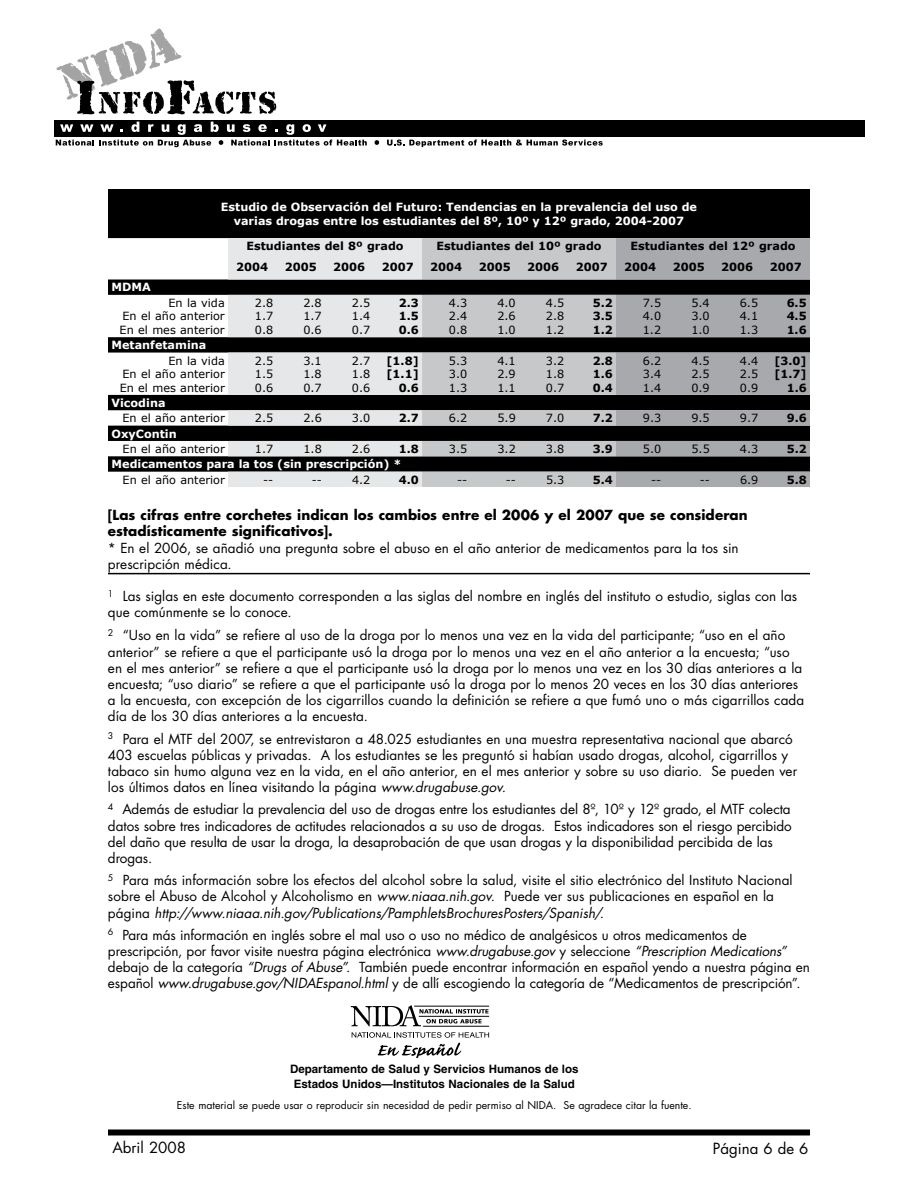
<style>
.page{position:relative;width:918px;height:1188px;background:#fff}
.page>*{position:absolute;margin:0;border:0;box-sizing:border-box;transform-origin:0 0}
.t1{font:15px "Futura";color:#000}
.t2{font:13.5px/16.2px "Futura";color:#000}
.t3{font:700 13.5px/16.2px "Futura";letter-spacing:.005em;color:#000}
.t4{font:700 11.55px/15.1px "Helvetica";color:#000;text-align:center}
.t5{font:11.25px/13.5px "Verdana";color:#000;text-align:justify}
.t6{font:700 11.25px/13.5px "Verdana";color:#000;text-align:justify}
.t7{font:700 11.25px/13.5px "Verdana";color:#fff;text-align:center}
.t8{font:10.5px "Futura";color:#000}
.s1{font-style:italic}
</style>
<div class="page">
<div style="left:108px;top:1130px;width:702px;height:6px;background:#000"></div>
<div style="left:54px;top:120px;width:810px;height:17px;background:#000"></div>
<svg style="left:56px;top:122px;width:311px;height:25px"></svg>
<svg style="left:375px;top:140px;width:4px;height:5px"></svg>
<svg style="left:387px;top:140px;width:216px;height:7px"></svg>
<svg style="left:57px;top:28px;width:219px;height:86px"></svg>
<svg style="left:351px;top:1005px;width:138px;height:53px"></svg>
<svg style="left:108px;top:189px;width:702px;height:283px;fill:#000"></svg>
<div style="left:228px;top:238px;width:194px;height:42px;background:#e6e7e8"></div>
<svg style="left:422px;top:238px;width:194px;height:249px;background:#8a8c8d"></svg>
<svg style="left:616px;top:238px;width:194px;height:249px;background:#757678"></svg>
<svg style="left:228px;top:295px;width:194px;height:192px;background:#9e9e9f"></svg>
<hr style="left:108px;top:573px;width:702px;height:1px;background:#000">
<p class="t7" style="left:221px;top:200px;width:478px">Estudio de Observación del Futuro: Tendencias en la prevalencia del uso de varias drogas entre los estudiantes del 8º, 10º y 12º grado, 2004-2007</p>
<p class="t6" style="left:246px;top:239px;width:159px">Estudiantes del 8º grado</p>
<p class="t6" style="left:436px;top:239px;width:167px">Estudiantes del 10º grado</p>
<p class="t6" style="left:630px;top:239px;width:167px">Estudiantes del 12º grado</p>
<p class="t6" style="left:236px;top:260px;width:33px">2004</p>
<p class="t6" style="left:285px;top:260px;width:33px">2005</p>
<p class="t6" style="left:333px;top:260px;width:33px">2006</p>
<p class="t6" style="left:382px;top:260px;width:33px">2007</p>
<p class="t6" style="left:430px;top:260px;width:33px">2004</p>
<p class="t6" style="left:479px;top:260px;width:33px">2005</p>
<p class="t6" style="left:527px;top:260px;width:33px">2006</p>
<p class="t6" style="left:576px;top:260px;width:33px">2007</p>
<p class="t6" style="left:624px;top:260px;width:33px">2004</p>
<p class="t6" style="left:673px;top:260px;width:33px">2005</p>
<p class="t6" style="left:721px;top:260px;width:33px">2006</p>
<p class="t6" style="left:770px;top:260px;width:33px">2007</p>
<p class="t7" style="left:111px;top:280px;width:41px">MDMA</p>
<p class="t5" style="left:120px;top:296px;width:107px;text-indent:49px">En la vida En el año anterior En el mes anterior</p>
<p class="t5" style="left:255px;top:296px;width:20px">2.8<br>1.7<br>0.8</p>
<p class="t5" style="left:303px;top:296px;width:20px">2.8<br>1.7<br>0.6</p>
<p class="t5" style="left:352px;top:296px;width:20px">2.5<br>1.4<br>0.7</p>
<p class="t6" style="left:399px;top:296px;width:22px">2.3<br>1.5<br>0.6</p>
<p class="t5" style="left:449px;top:296px;width:20px">4.3<br>2.4<br>0.8</p>
<p class="t5" style="left:497px;top:296px;width:20px">4.0<br>2.6<br>1.0</p>
<p class="t5" style="left:546px;top:296px;width:20px">4.5<br>2.8<br>1.2</p>
<p class="t6" style="left:593px;top:296px;width:22px">5.2<br>3.5<br>1.2</p>
<p class="t5" style="left:643px;top:296px;width:20px">7.5<br>4.0<br>1.2</p>
<p class="t5" style="left:691px;top:296px;width:20px">5.4<br>3.0<br>1.0</p>
<p class="t5" style="left:740px;top:296px;width:20px">6.5<br>4.1<br>1.3</p>
<p class="t6" style="left:787px;top:296px;width:22px">6.5<br>4.5<br>1.6</p>
<p class="t7" style="left:111px;top:338px;width:96px">Metanfetamina</p>
<p class="t5" style="left:120px;top:353px;width:107px;text-indent:49px">En la vida En el año anterior En el mes anterior</p>
<p class="t5" style="left:255px;top:353px;width:20px">2.5<br>1.5<br>0.6</p>
<p class="t5" style="left:303px;top:353px;width:20px">3.1<br>1.8<br>0.7</p>
<p class="t5" style="left:352px;top:353px;width:20px">2.7<br>1.8<br>0.6</p>
<p class="t6" style="left:387px;top:353px;width:34px;text-align:right">[1.8] [1.1]<br>0.6</p>
<p class="t5" style="left:449px;top:353px;width:20px">5.3<br>3.0<br>1.3</p>
<p class="t5" style="left:497px;top:353px;width:20px">4.1<br>2.9<br>1.1</p>
<p class="t5" style="left:546px;top:353px;width:20px">3.2<br>1.8<br>0.7</p>
<p class="t6" style="left:593px;top:353px;width:22px">2.8<br>1.6<br>0.4</p>
<p class="t5" style="left:643px;top:353px;width:20px">6.2<br>3.4<br>1.4</p>
<p class="t5" style="left:691px;top:353px;width:20px">4.5<br>2.5<br>0.9</p>
<p class="t5" style="left:740px;top:353px;width:20px">4.4<br>2.5<br>0.9</p>
<p class="t6" style="left:774px;top:353px;width:34px;text-align:right">[3.0] [1.7]<br>1.6</p>
<p class="t7" style="left:112px;top:396px;width:56px">Vicodina</p>
<p class="t5" style="left:123px;top:411px;width:104px">En el año anterior</p>
<p class="t5" style="left:255px;top:411px;width:20px">2.5</p>
<p class="t5" style="left:303px;top:411px;width:20px">2.6</p>
<p class="t5" style="left:352px;top:411px;width:20px">3.0</p>
<p class="t6" style="left:399px;top:411px;width:22px">2.7</p>
<p class="t5" style="left:449px;top:411px;width:20px">6.2</p>
<p class="t5" style="left:497px;top:411px;width:20px">5.9</p>
<p class="t5" style="left:546px;top:411px;width:20px">7.0</p>
<p class="t6" style="left:593px;top:411px;width:22px">7.2</p>
<p class="t5" style="left:643px;top:411px;width:20px">9.3</p>
<p class="t5" style="left:691px;top:411px;width:20px">9.5</p>
<p class="t5" style="left:740px;top:411px;width:20px">9.7</p>
<p class="t6" style="left:787px;top:411px;width:22px">9.6</p>
<p class="t7" style="left:112px;top:426px;width:67px">OxyContin</p>
<p class="t5" style="left:123px;top:442px;width:104px">En el año anterior</p>
<p class="t5" style="left:255px;top:442px;width:20px">1.7</p>
<p class="t5" style="left:303px;top:442px;width:20px">1.8</p>
<p class="t5" style="left:352px;top:442px;width:20px">2.6</p>
<p class="t6" style="left:399px;top:442px;width:22px">1.8</p>
<p class="t5" style="left:449px;top:442px;width:20px">3.5</p>
<p class="t5" style="left:497px;top:442px;width:20px">3.2</p>
<p class="t5" style="left:546px;top:442px;width:20px">3.8</p>
<p class="t6" style="left:593px;top:442px;width:22px">3.9</p>
<p class="t5" style="left:643px;top:442px;width:20px">5.0</p>
<p class="t5" style="left:691px;top:442px;width:20px">5.5</p>
<p class="t5" style="left:740px;top:442px;width:20px">4.3</p>
<p class="t6" style="left:787px;top:442px;width:22px">5.2</p>
<p class="t7" style="left:112px;top:457px;width:291px">Medicamentos para la tos (sin prescripción) *</p>
<p class="t5" style="left:123px;top:472px;width:104px">En el año anterior</p>
<p class="t5" style="left:263px;top:472px;width:12px">--</p>
<p class="t5" style="left:312px;top:472px;width:12px">--</p>
<p class="t5" style="left:352px;top:472px;width:20px">4.2</p>
<p class="t6" style="left:399px;top:472px;width:22px">4.0</p>
<p class="t5" style="left:457px;top:472px;width:12px">--</p>
<p class="t5" style="left:506px;top:472px;width:12px">--</p>
<p class="t5" style="left:546px;top:472px;width:20px">5.3</p>
<p class="t6" style="left:593px;top:472px;width:22px">5.4</p>
<p class="t5" style="left:651px;top:472px;width:12px">--</p>
<p class="t5" style="left:700px;top:472px;width:12px">--</p>
<p class="t5" style="left:740px;top:472px;width:20px">6.9</p>
<p class="t6" style="left:787px;top:472px;width:22px">5.8</p>
<p class="t3" style="left:108px;top:507px;width:641px">[Las cifras entre corchetes indican los cambios entre el 2006 y el 2007 que se consideran estadísticamente significativos].</p>
<p class="t2" style="left:108px;top:539px;width:632px">* En el 2006, se añadió una pregunta sobre el abuso en el año anterior de medicamentos para la tos sin prescripción médica.</p>
<p class="t2" style="left:108px;top:588px;width:691px"><sup>1</sup> Las siglas en este documento corresponden a las siglas del nombre en inglés del instituto o estudio, siglas con las que comúnmente se lo conoce.</p>
<p class="t2" style="left:108px;top:627px;width:698px"><sup>2</sup> “Uso en la vida” se refiere al uso de la droga por lo menos una vez en la vida del participante; “uso en el año anterior” se refiere a que el participante usó la droga por lo menos una vez en el año anterior a la encuesta; “uso en el mes anterior” se refiere a que el participante usó la droga por lo menos una vez en los 30 días anteriores a la encuesta; “uso diario” se refiere a que el participante usó la droga por lo menos 20 veces en los 30 días anteriores a la encuesta, con excepción de los cigarrillos cuando la definición se refiere a que fumó uno o más cigarrillos cada día de los 30 días anteriores a la encuesta.</p>
<p class="t2" style="left:108px;top:730px;width:691px"><sup>3</sup> Para el MTF del 2007, se entrevistaron a 48.025 estudiantes en una muestra representativa nacional que abarcó 403 escuelas públicas y privadas. A los estudiantes se les preguntó si habían usado drogas, alcohol, cigarrillos y tabaco sin humo alguna vez en la vida, en el año anterior, en el mes anterior y sobre su uso diario. Se pueden ver los últimos datos en línea visitando la página <span class="s1">www.drugabuse.gov.</span></p>
<p class="t2" style="left:108px;top:801px;width:685px"><sup>4</sup> Además de estudiar la prevalencia del uso de drogas entre los estudiantes del 8º, 10º y 12º grado, el MTF colecta datos sobre tres indicadores de actitudes relacionados a su uso de drogas. Estos indicadores son el riesgo percibido del daño que resulta de usar la droga, la desaprobación de que usan drogas y la disponibilidad percibida de las drogas.</p>
<p class="t2" style="left:108px;top:872px;width:686px"><sup>5</sup> Para más información sobre los efectos del alcohol sobre la salud, visite el sitio electrónico del Instituto Nacional sobre el Abuso de Alcohol y Alcoholismo en <span class="s1">www.niaaa.nih.gov.</span> Puede ver sus publicaciones en español en la página <span class="s1">http://www.niaaa.nih.gov/Publications/PamphletsBrochuresPosters/Spanish/.</span></p>
<p class="t2" style="left:108px;top:926px;width:703px"><sup>6</sup> Para más información en inglés sobre el mal uso o uso no médico de analgésicos u otros medicamentos de prescripción, por favor visite nuestra página electrónica <span class="s1">www.drugabuse.gov</span> y seleccione <span class="s1">“Prescription Medications” </span>debajo de la categoría <span class="s1">“Drugs of Abuse”.</span> También puede encontrar información en español yendo a nuestra página en español <span class="s1">www.drugabuse.gov/NIDAEspanol.html</span> y de allí escogiendo la categoría de “Medicamentos de prescripción”.</p>
<p class="t4" style="left:290px;top:1061px;width:290px">Departamento de Salud y Servicios Humanos de los<br>Estados Unidos—Institutos Nacionales de la Salud</p>
<p class="t8" style="left:177px;top:1098px;width:516px">Este material se puede usar o reproducir sin necesidad de pedir permiso al NIDA. Se agradece citar la fuente.</p>
<p class="t1" style="left:112px;top:1137px;width:75px">Abril 2008</p>
<p class="t1" style="left:713px;top:1138px;width:97px">Página 6 de 6</p>
</div>
